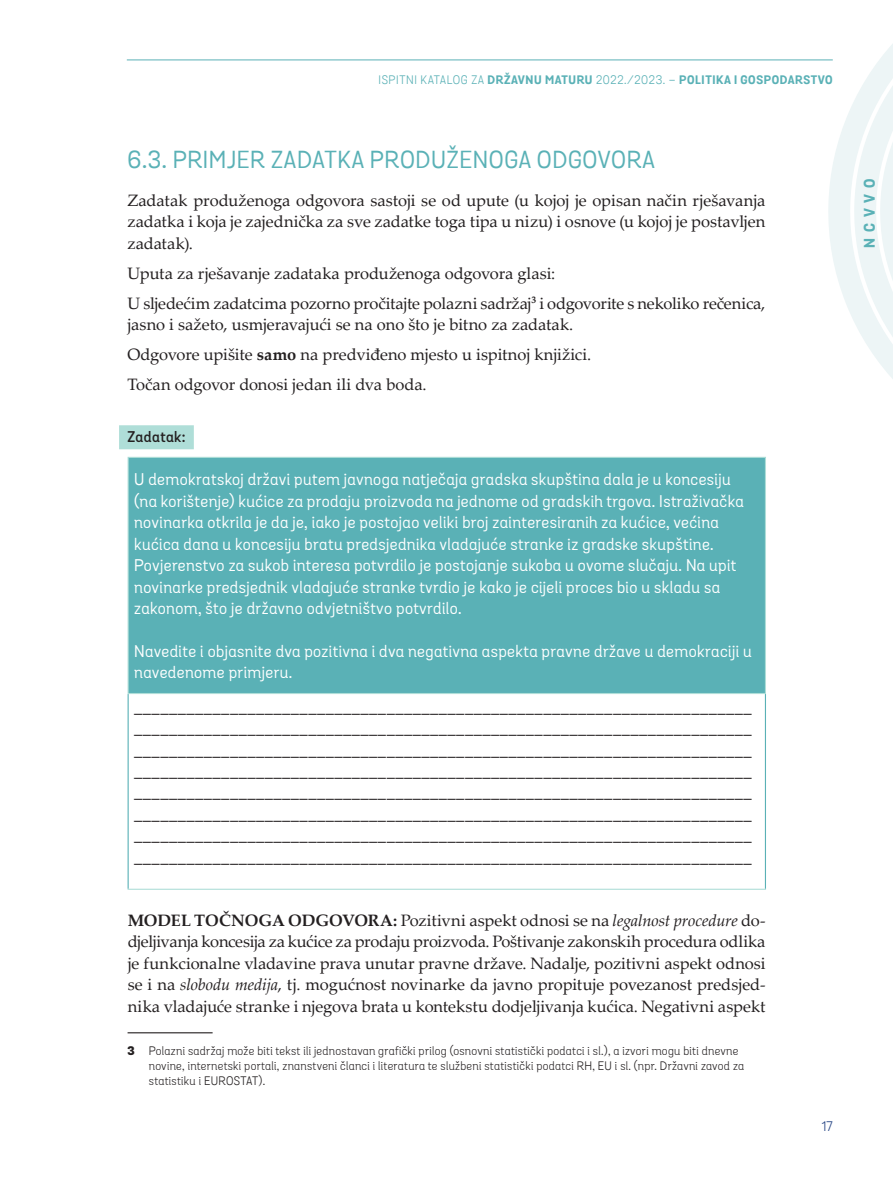
<style>
.page{position:relative;width:893px;height:1191px;background:#fff}
.page>*{position:absolute;margin:0;border:0;box-sizing:border-box;transform-origin:0 0}
.t1{font:24px "Grota Sans Alt Regular 96724";letter-spacing:.025em;color:#5ab1b6}
.t2{font:16.5px/21.5px "Palatino Linotype";letter-spacing:-.005em;color:#231f20;text-align:justify}
.t3{font:16.5px/21.5px "Grota Sans Alt Regular 96724";letter-spacing:.025em;color:#fff}
.t4{font:600 15px "Grota Sans Alt";letter-spacing:.025em;color:#231f20}
.t5{font:15px "Grota Sans Alt Bold 40648";letter-spacing:.395em;color:#5ab1b6}
.t6{font:13.5px "Grota Sans Alt Book 67682";color:#284786}
.t7{font:12px/15px "Grota Sans Alt Book 67682";letter-spacing:.025em;color:#231f20}
.t8{font:12px "Grota Sans Alt Bold 40648";letter-spacing:.05em;color:#5ab1b6}
.s1{font-family:"Grota Sans Alt Book 67682"}
.s2{font-weight:700}
.s3{font-style:italic}
.s4{font-family:"Grota Sans Alt";font-weight:800}
</style>
<div class="page">
<hr style="left:127px;top:60px;width:706px;height:1px;background:#5ab1b6">
<svg style="left:827px;top:44px;width:66px;height:335px"></svg>
<div style="left:119px;top:425px;width:75px;height:24px;background:#afded8"></div>
<div style="left:128px;top:457px;width:637px;height:236px;background:#5ab1b6"></div>
<hr style="left:128px;top:457px;width:638px;height:1px;background:#afded8">
<hr style="left:128px;top:458px;width:1px;height:235px;background:#afded8">
<hr style="left:765px;top:458px;width:1px;height:235px;background:#afded8">
<hr style="left:128px;top:693px;width:638px;height:1px;background:#afded8">
<hr style="left:128px;top:888px;width:638px;height:2px;background:#afded8">
<hr style="left:128px;top:694px;width:1px;height:194px;background:#5ab1b6">
<hr style="left:765px;top:694px;width:1px;height:194px;background:#5ab1b6">
<hr style="left:128px;top:1032px;width:85px;height:1px;background:#231f20">
<p class="t8" style="left:378px;top:72px;width:456px"><span class="s1">ISPITNI KATALOG ZA</span> DRŽAVNU MATURU <span class="s1">2022./2023. –</span> POLITIKA I GOSPODARSTVO</p>
<h1 class="t1" style="left:128px;top:145px;width:529px">6.3. PRIMJER ZADATKA PRODUŽENOGA ODGOVORA</h1>
<p class="t2" style="left:128px;top:189px;width:639px">Zadatak produženoga odgovora sastoji se od upute (u kojoj je opisan način rješavanja zadatka i koja je zajednička za sve zadatke toga tipa u nizu) i osnove (u kojoj je postavljen zadatak).</p>
<p class="t2" style="left:128px;top:258px;width:639px;line-height:30px">Uputa za rješavanje zadataka produženoga odgovora glasi:<br>U sljedećim zadatcima pozorno pročitajte polazni sadržaj<sup>3</sup> i odgovorite s nekoliko rečenica,</p>
<p class="t2" style="left:128px;top:309px;width:465px;line-height:30px;text-align:left">jasno i sažeto, usmjeravajući se na ono što je bitno za zadatak.<br>Odgovore upišite <span class="s2">samo</span> na predviđeno mjesto u ispitnoj knjižici.<br>Točan odgovor donosi jedan ili dva boda.</p>
<p class="t4" style="left:128px;top:428px;width:60px">Zadatak:</p>
<p class="t3" style="left:134px;top:469px;width:611px">U demokratskoj državi putem javnoga natječaja gradska skupština dala je u koncesiju (na korištenje) kućice za prodaju proizvoda na jednome od gradskih trgova. Istraživačka novinarka otkrila je da je, iako je postojao veliki broj zainteresiranih za kućice, većina kućica dana u koncesiju bratu predsjednika vladajuće stranke iz gradske skupštine.<br>Povjerenstvo za sukob interesa potvrdilo je postojanje sukoba u ovome slučaju. Na upit novinarke predsjednik vladajuće stranke tvrdio je kako je cijeli proces bio u skladu sa zakonom, što je državno odvjetništvo potvrdilo.</p>
<p class="t3" style="left:134px;top:641px;width:619px">Navedite i objasnite dva pozitivna i dva negativna aspekta pravne države u demokraciji u navedenome primjeru.</p>
<p class="t2" style="left:134px;top:694px;width:619px">_______________________________________________________________________ _______________________________________________________________________ _______________________________________________________________________ _______________________________________________________________________ _______________________________________________________________________ _______________________________________________________________________ _______________________________________________________________________ _______________________________________________________________________</p>
<p class="t2" style="left:128px;top:908px;width:639px"><span class="s2">MODEL TOČNOGA ODGOVORA:</span> Pozitivni aspekt odnosi se na <span class="s3">legalnost procedure</span> do&shy;djeljivanja koncesija za kućice za prodaju proizvoda. Poštivanje zakonskih procedura odlika je funkcionalne vladavine prava unutar pravne države. Nadalje, pozitivni aspekt odnosi se i na <span class="s3">slobodu medija</span>, tj. mogućnost novinarke da javno propituje povezanost predsjed&shy;nika vladajuće stranke i njegova brata u kontekstu dodjeljivanja kućica. Negativni aspekt</p>
<p class="t7" style="left:149px;top:1043px;width:597px;text-indent:-21px"><span class="s4">3</span> Polazni sadržaj može biti tekst ili jednostavan grafički prilog (osnovni statistički podatci i sl.), a izvori mogu biti dnevne novine, internetski portali, znanstveni članci i literatura te službeni statistički podatci RH, EU i sl. (npr. Državni zavod za statistiku i EUROSTAT).</p>
<p class="t6" style="left:822px;top:1118px;width:12px">17</p>
<p class="t5" style="left:860px;top:248px;width:71px;rotate:-90deg">NCVVO</p>
</div>
